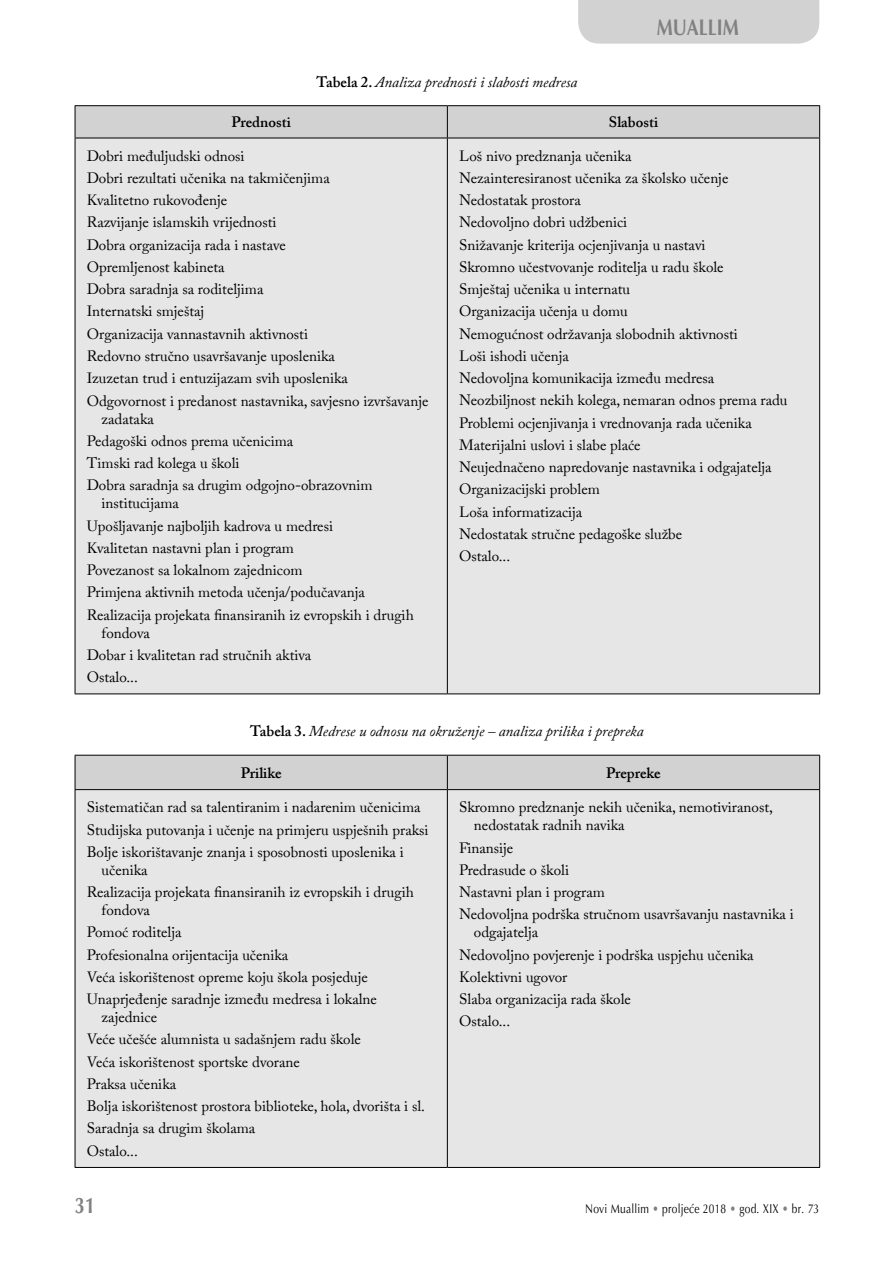
<style>
.page{position:relative;width:894px;height:1264px;background:#fff}
.page>*{position:absolute;margin:0;border:0;box-sizing:border-box;transform-origin:0 0}
.t1{font:700 22.5px "Optima";color:#818181;scale:.8 1}
.t2{font:15px/22.2px "Adobe Caslon Pro";color:#000}
.t3{font:italic 15px "Adobe Caslon Pro";color:#000}
.t4{font:600 15px "Adobe Caslon Pro";color:#000}
.t5{font:12.75px "Optima";letter-spacing:.02em;color:#000;scale:.8 1}
.s1{font-weight:600;font-style:normal}
.s2{color:#818181}
</style>
<div class="page">
<div style="left:578px;top:0;width:241px;height:44px;background:#d2d2d2"></div>
<div style="left:76px;top:106px;width:743px;height:32px;background:#d2d2d2"></div>
<div style="left:76px;top:139px;width:743px;height:554px;background:#e6e6e6"></div>
<hr style="left:75px;top:105px;width:372px;height:1px;background:#000">
<hr style="left:75px;top:106px;width:1px;height:32px;background:#000">
<hr style="left:447px;top:105px;width:372px;height:1px;background:#000">
<hr style="left:447px;top:106px;width:1px;height:32px;background:#000">
<hr style="left:819px;top:106px;width:1px;height:32px;background:#000">
<hr style="left:75px;top:138px;width:372px;height:1px;background:#000">
<hr style="left:75px;top:138px;width:1px;height:555px;background:#000">
<hr style="left:447px;top:138px;width:372px;height:1px;background:#000">
<hr style="left:447px;top:138px;width:1px;height:555px;background:#000">
<hr style="left:819px;top:138px;width:1px;height:555px;background:#000">
<hr style="left:75px;top:693px;width:372px;height:1px;background:#000">
<hr style="left:447px;top:693px;width:372px;height:1px;background:#000">
<div style="left:76px;top:756px;width:743px;height:33px;background:#d2d2d2"></div>
<div style="left:76px;top:790px;width:743px;height:377px;background:#e6e6e6"></div>
<hr style="left:75px;top:755px;width:372px;height:1px;background:#000">
<hr style="left:75px;top:755px;width:1px;height:34px;background:#000">
<hr style="left:447px;top:755px;width:372px;height:1px;background:#000">
<hr style="left:447px;top:755px;width:1px;height:34px;background:#000">
<hr style="left:819px;top:755px;width:1px;height:34px;background:#000">
<hr style="left:75px;top:789px;width:372px;height:1px;background:#000">
<hr style="left:75px;top:790px;width:1px;height:377px;background:#000">
<hr style="left:447px;top:789px;width:372px;height:1px;background:#000">
<hr style="left:447px;top:790px;width:1px;height:377px;background:#000">
<hr style="left:819px;top:790px;width:1px;height:377px;background:#000">
<hr style="left:75px;top:1167px;width:372px;height:1px;background:#000">
<hr style="left:447px;top:1167px;width:372px;height:1px;background:#000">
<p class="t3" style="left:316px;top:73px;width:262px"><span class="s1">Tabela 2.</span> Analiza prednosti i slabosti medresa</p>
<h1 class="t1" style="left:656px;top:13px;width:102px">MUALLIM</h1>
<p class="t4" style="left:231px;top:113px;width:61px">Prednosti</p>
<p class="t4" style="left:608px;top:113px;width:51px">Slabosti</p>
<p class="t2" style="left:87px;top:144px;width:343px">Dobri međuljudski odnosi<br>Dobri rezultati učenika na takmičenjima<br>Kvalitetno rukovođenje<br>Razvijanje islamskih vrijednosti<br>Dobra organizacija rada i nastave<br>Opremljenost kabineta<br>Dobra saradnja sa roditeljima<br>Internatski smještaj<br>Organizacija vannastavnih aktivnosti<br>Redovno stručno usavršavanje uposlenika<br>Izuzetan trud i entuzijazam svih uposlenika Odgovornost i predanost nastavnika, savjesno izvršavanje</p>
<p class="t2" style="left:87px;top:407px;width:287px;text-indent:15px">zadataka<br>Pedagoški odnos prema učenicima<br>Timski rad kolega u školi<br>Dobra saradnja sa drugim odgojno-obrazovnim</p>
<p class="t2" style="left:87px;top:492px;width:328px;text-indent:15px">institucijama<br>Upošljavanje najboljih kadrova u medresi<br>Kvalitetan nastavni plan i program<br>Povezanost sa lokalnom zajednicom<br>Primjena aktivnih metoda učenja/podučavanja Realizacija projekata finansiranih iz evropskih i drugih</p>
<p class="t2" style="left:87px;top:621px;width:226px;text-indent:15px">fondova<br>Dobar i kvalitetan rad stručnih aktiva<br>Ostalo...</p>
<p class="t2" style="left:459px;top:144px;width:330px">Loš nivo predznanja učenika<br>Nezainteresiranost učenika za školsko učenje Nedostatak prostora<br>Nedovoljno dobri udžbenici<br>Snižavanje kriterija ocjenjivanja u nastavi<br>Skromno učestvovanje roditelja u radu škole<br>Smještaj učenika u internatu<br>Organizacija učenja u domu<br>Nemogućnost održavanja slobodnih aktivnosti<br>Loši ishodi učenja<br>Nedovoljna komunikacija između medresa Neozbiljnost nekih kolega, nemaran odnos prema radu Problemi ocjenjivanja i vrednovanja rada učenika Materijalni uslovi i slabe plaće<br>Neujednačeno napredovanje nastavnika i odgajatelja Organizacijski problem<br>Loša informatizacija<br>Nedostatak stručne pedagoške službe<br>Ostalo...</p>
<p class="t3" style="left:250px;top:722px;width:395px"><span class="s1">Tabela 3.</span> Medrese u odnosu na okruženje – analiza prilika i prepreka</p>
<p class="t4" style="left:241px;top:764px;width:42px">Prilike</p>
<p class="t4" style="left:606px;top:764px;width:56px">Prepreke</p>
<p class="t2" style="left:87px;top:796px;width:343px">Sistematičan rad sa talentiranim i nadarenim učenicima<br>Studijska putovanja i učenje na primjeru uspješnih praksi<br>Bolje iskorištavanje znanja i sposobnosti uposlenika i</p>
<p class="t2" style="left:87px;top:858px;width:328px;text-indent:15px">učenika<br>Realizacija projekata finansiranih iz evropskih i drugih</p>
<p class="t2" style="left:87px;top:899px;width:292px;text-indent:15px">fondova<br>Pomoć roditelja<br>Profesionalna orijentacija učenika<br>Veća iskorištenost opreme koju škola posjeduje<br>Unaprjeđenje saradnje između medresa i lokalne</p>
<p class="t2" style="left:87px;top:1005px;width:340px;text-indent:15px">zajednice<br>Veće učešće alumnista u sadašnjem radu škole<br>Veća iskorištenost sportske dvorane<br>Praksa učenika<br>Bolja iskorištenost prostora biblioteke, hola, dvorišta i sl.<br>Saradnja sa drugim školama<br>Ostalo...</p>
<p class="t2" style="left:474px;top:798px;width:300px;line-height:18px;text-indent:-15px">Skromno predznanje nekih učenika, nemotiviranost, nedostatak radnih navika</p>
<p class="t2" style="left:459px;top:836px;width:336px">Finansije<br>Predrasude o školi<br>Nastavni plan i program<br>Nedovoljna podrška stručnom usavršavanju nastavnika i</p>
<p class="t2" style="left:459px;top:921px;width:296px;text-indent:15px">odgajatelja<br>Nedovoljno povjerenje i podrška uspjehu učenika<br>Kolektivni ugovor<br>Slaba organizacija rada škole<br>Ostalo...</p>
<h1 class="t1" style="left:75px;top:1191px;width:27px">31</h1>
<p class="t5" style="left:585px;top:1201px;width:294px">Novi Muallim <span class="s2">•</span> proljeće 2018 <span class="s2">•</span> god. XIX <span class="s2">•</span> br. 73</p>
</div>
